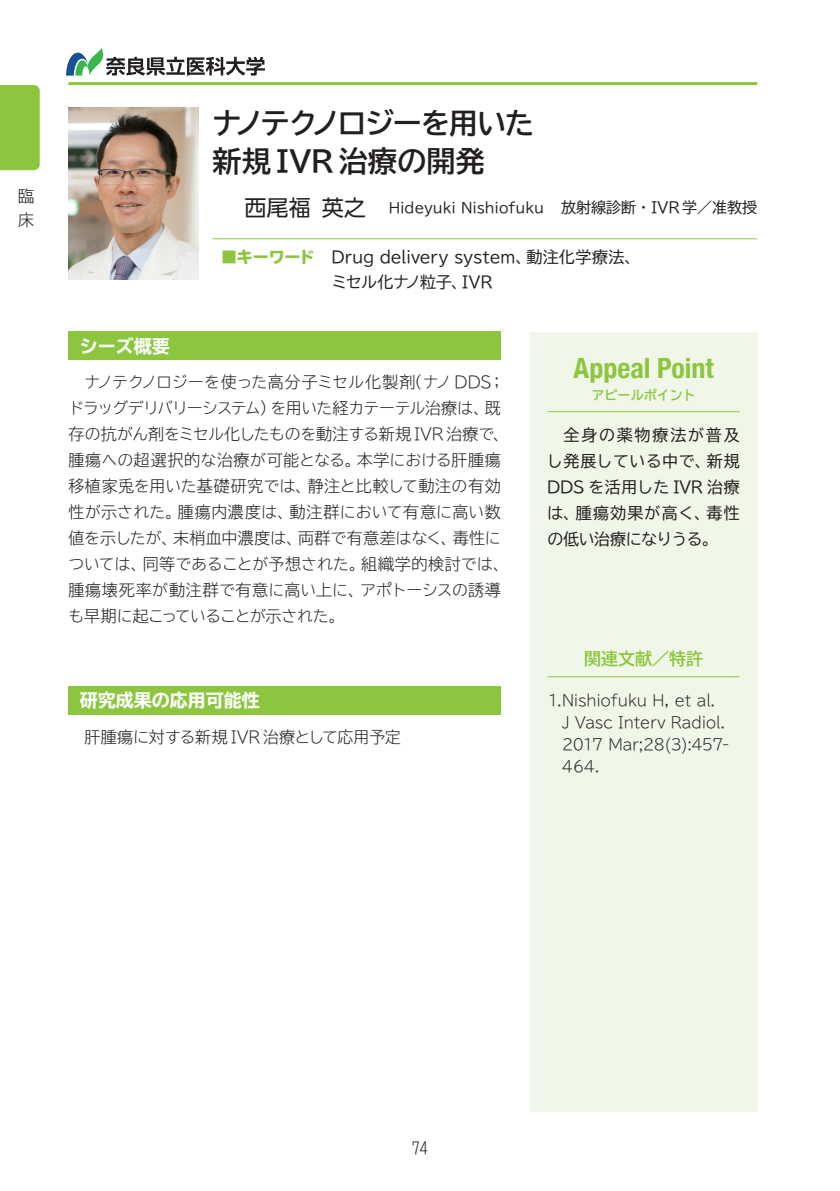
<style>
.page{position:relative;width:840px;height:1191px;background:#fff}
.page>*{position:absolute;margin:0;border:0;box-sizing:border-box;transform-origin:0 0}
.t1{font:700 29px/38px "TBUD Go Std";letter-spacing:-.03em;color:#231f20}
.t2{font:700 condensed 28px "Helvetica Neue";color:#8bc63e}
.t3{font:700 expanded 18px "TBUD Go Std";color:#fff}
.t4{font:700 17px "TBUD Go Std";color:#8bc63e}
.t5{font:300 16px/26px "TBUD Go Std Super";color:#231f20}
.t6{font:16px/26px "TBUD Go Std";letter-spacing:.01em;color:#231f20;text-align:justify}
.t7{font:16px/25px "TBUD Go Std";letter-spacing:-.01em;color:#231f20}
.t8{font:800 16px "TBUD Go Std";letter-spacing:-.02em;color:#8bc63e}
.t9{font:300 15px/22px "TBUD Go Std Super";letter-spacing:-.005em;color:#231f20}
.t10{font:14px "TBUD Go Std";color:#231f20}
.t11{font:700 13px "TBUD Go Std";color:#8bc63e}
.s1{font-family:"UD Shin Go Pr 6";font-size:22px}
.s2{font-size:15px}
</style>
<div class="page">
<div style="left:0;top:85px;width:40px;height:85px;background:#8bc63e"></div>
<svg style="left:66px;top:47px;width:199px;height:29px"></svg>
<div style="left:68px;top:332px;width:432px;height:28px;background:#8bc63e"></div>
<hr style="left:212px;top:238px;width:544px;height:1px;background:#8bc63e">
<div style="left:530px;top:332px;width:226px;height:780px;background:#f1f7e8"></div>
<hr style="left:547px;top:411px;width:192px;height:1px;background:#8bc63e">
<hr style="left:547px;top:676px;width:192px;height:1px;background:#8bc63e">
<hr style="left:68px;top:82px;width:688px;height:3px;background:#8bc63e">
<div style="left:68px;top:686px;width:432px;height:28px;background:#8bc63e"></div>
<img style="left:68px;top:108px;width:131px;height:172px">
<p class="t5" style="left:18px;top:183px;width:17px;line-height:24px">臨床</p>
<h1 class="t1" style="left:212px;top:104px;width:323px">ナノテクノロジーを用いた新規 IVR治療の開発</h1>
<p class="t10" style="left:244px;top:196px;width:514px"><span class="s1">西尾福 英之</span> Hideyuki Nishiofuku <span class="s2">放射線診断・IVR学／准教授</span></p>
<p class="t3" style="left:80px;top:336px;width:91px">シーズ概要</p>
<p class="t8" style="left:221px;top:248px;width:95px">■キーワード</p>
<p class="t7" style="left:331px;top:244px;width:310px">Drug delivery system、動注化学療法、ミセル化ナノ粒子、IVR</p>
<p class="t5" style="left:68px;top:369px;width:442px;text-indent:16px">ナノテクノロジーを使った高分子ミセル化製剤（ナノ DDS；ドラッグデリバリーシステム）を用いた経カテーテル治療は、既存の抗がん剤をミセル化したものを動注する新規 IVR 治療で、腫瘍への超選択的な治療が可能となる。本学における肝腫瘍移植家兎を用いた基礎研究では、静注と比較して動注の有効性が示された。腫瘍内濃度は、動注群において有意に高い数値を示したが、末梢血中濃度は、両群で有意差はなく、毒性については、同等であることが予想された。組織学的検討では、腫瘍壊死率が動注群で有意に高い上に、アポトーシスの誘導も早期に起こっていることが示された。</p>
<p class="t3" style="left:80px;top:690px;width:181px">研究成果の応用可能性</p>
<p class="t5" style="left:84px;top:723px;width:318px">肝腫瘍に対する新規 IVR 治療として応用予定</p>
<h2 class="t2" style="left:573px;top:344px;width:142px">Appeal Point</h2>
<p class="t11" style="left:591px;top:385px;width:105px">アピールポイント</p>
<p class="t6" style="left:546px;top:422px;width:194px;text-indent:17px">全身の薬物療法が普及し発展している中で、新規DDS を活用した IVR 治療は、腫瘍効果が高く、毒性の低い治療になりうる。</p>
<p class="t4" style="left:583px;top:645px;width:120px">関連文献／特許</p>
<p class="t9" style="left:561px;top:689px;width:169px;text-indent:-14px">1.Nishiofuku H, et al.<br>J Vasc Interv Radiol.<br>2017 Mar;28(3):457-<br>464.</p>
<p class="t5" style="left:412px;top:1134px;width:17px">74</p>
</div>
